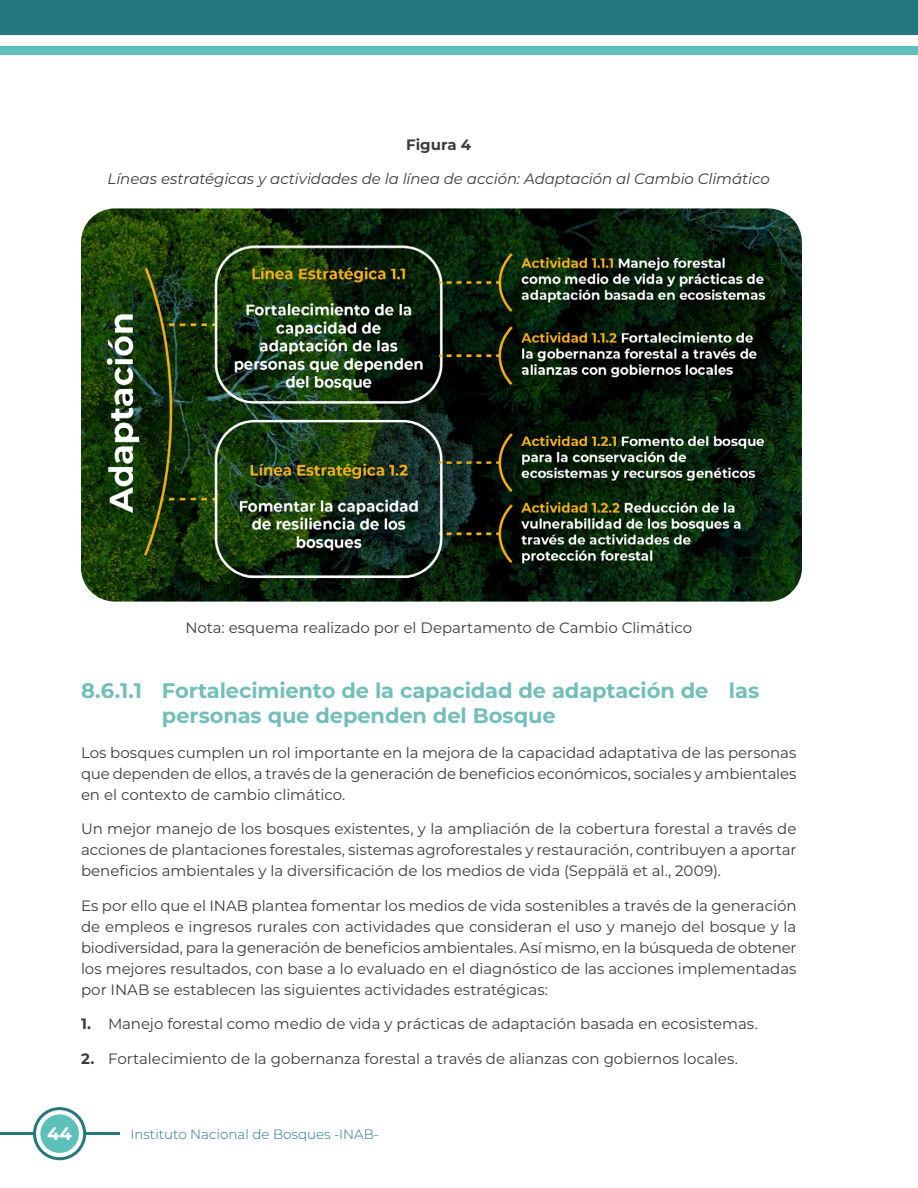
<style>
.page{position:relative;width:918px;height:1188px;background:#fff}
.page>*{position:absolute;margin:0;border:0;box-sizing:border-box;transform-origin:0 0}
.t1{font:700 21px/25.2px "Montserrat";letter-spacing:-.005em;color:#72beb9}
.t2{font:700 18px "Montserrat";color:#fff}
.t3{font:15px/21px "Montserrat";letter-spacing:-.005em;color:#3c3c3b;text-align:justify}
.t4{font:italic 15px "Montserrat";letter-spacing:-.005em;color:#3c3c3b}
.t5{font:700 15px "Montserrat";color:#3c3c3b}
.t6{font:300 13.5px "Montserrat";color:#23777d}
.s1{font-weight:700}
</style>
<div class="page">
<div style="left:0;top:0;width:918px;height:35px;background:#23777d"></div>
<div style="left:0;top:46px;width:918px;height:9px;background:#5dc1b9"></div>
<hr style="left:0;top:1132px;width:35px;height:3px;background:#23777d">
<hr style="left:84px;top:1132px;width:36px;height:3px;background:#23777d">
<div style="left:40px;top:1114px;width:39px;height:39px;background:#5dc1b9;border-radius:50%"></div>
<div style="left:33px;top:1107px;width:53px;height:53px;border:3px solid #23777d;border-radius:50%"></div>
<img style="left:81px;top:208px;width:721px;height:394px">
<p class="t5" style="left:406px;top:133px;width:67px">Figura 4</p>
<p class="t4" style="left:108px;top:168px;width:664px">Líneas estratégicas y actividades de la línea de acción: Adaptación al Cambio Climático</p>
<p class="t3" style="left:185px;top:616px;width:508px">Nota: esquema realizado por el Departamento de Cambio Climático</p>
<h1 class="t1" style="left:162px;top:677px;width:599px;text-indent:-81px">8.6.1.1 Fortalecimiento de la capacidad de adaptación de las personas que dependen del Bosque</h1>
<p class="t3" style="left:81px;top:742px;width:717px">Los bosques cumplen un rol importante en la mejora de la capacidad adaptativa de las personas que dependen de ellos, a través de la generación de beneficios económicos, sociales y ambientales en el contexto de cambio climático.</p>
<p class="t3" style="left:81px;top:818px;width:717px">Un mejor manejo de los bosques existentes, y la ampliación de la cobertura forestal a través de acciones de plantaciones forestales, sistemas agroforestales y restauración, contribuyen a aportar beneficios ambientales y la diversificación de los medios de vida (Seppälä et al., 2009).</p>
<p class="t3" style="left:81px;top:895px;width:717px">Es por ello que el INAB plantea fomentar los medios de vida sostenibles a través de la generación de empleos e ingresos rurales con actividades que consideran el uso y manejo del bosque y la biodiversidad, para la generación de beneficios ambientales. Así mismo, en la búsqueda de obtener los mejores resultados, con base a lo evaluado en el diagnóstico de las acciones implementadas por INAB se establecen las siguientes actividades estratégicas:</p>
<p class="t3" style="left:81px;top:1013px;width:678px"><span class="s1">1.</span> Manejo forestal como medio de vida y prácticas de adaptación basada en ecosistemas.</p>
<p class="t3" style="left:81px;top:1048px;width:658px"><span class="s1">2.</span> Fortalecimiento de la gobernanza forestal a través de alianzas con gobiernos locales.</p>
<p class="t2" style="left:47px;top:1120px;width:26px">44</p>
<p class="t6" style="left:130px;top:1125px;width:250px">Instituto Nacional de Bosques -INAB-</p>
</div>
